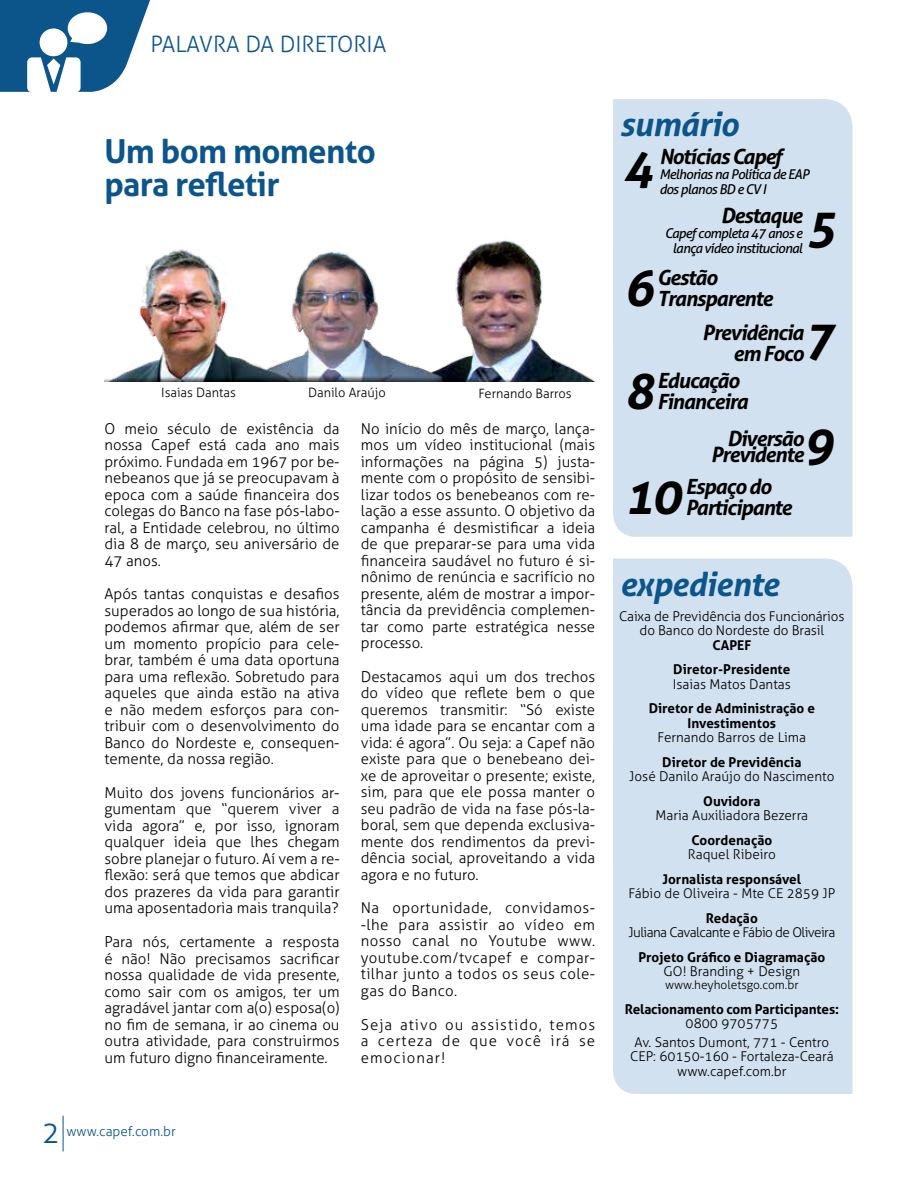
<style>
.page{position:relative;width:918px;height:1188px;background:#fff}
.page>*{position:absolute;margin:0;border:0;box-sizing:border-box;transform-origin:0 0}
.t1{font:italic 700 49.5px "Aller";color:#000}
.t2{font:700 33px/33px "Aller";letter-spacing:-.02em;color:#0c558b}
.t3{font:italic 700 33px "Aller";letter-spacing:-.02em;color:#0c558b}
.t4{font:300 30px "Aller";color:#0c558b}
.t5{font:300 22.5px "Aller";color:#0c558b}
.t6{font:italic 700 21px/21px "Aller";letter-spacing:-.05em;color:#000}
.t7{font:300 15px/16.5px "Aller";color:#000;text-align:justify}
.t8{font:300 13.5px/14.2px "Aller";color:#000;text-align:center}
.t9{font:700 13.5px/24.8px "Aller";color:#000;text-align:center}
.t10{font:italic 13.5px/15px "Aller";letter-spacing:-.05em;color:#000;text-align:center}
.t11{font:300 13.5px "Aller";letter-spacing:-.04em;color:#000}
.t12{font:300 13.5px "Aller";color:#0c558b}
.t13{font:300 12.9px "Aller";color:#000}
.t14{font:300 12px "Aller";color:#000}
</style>
<div class="page">
<hr style="left:63px;top:1116px;width:1px;height:35px;background:#0c558b">
<svg style="left:0;top:0;width:150px;height:92px"></svg>
<div style="left:613px;top:99px;width:240px;height:438px;background:#d2e1ef"></div>
<div style="left:613px;top:558px;width:240px;height:536px;background:#d2e1ef"></div>
<img style="left:104px;top:240px;width:492px;height:142px">
<h3 class="t5" style="left:150px;top:31px;width:237px">PALAVRA DA DIRETORIA</h3>
<h2 class="t2" style="left:104px;top:135px;width:273px">Um bom momento para refletir</h2>
<p class="t13" style="left:161px;top:384px;width:76px">Isaias Dantas</p>
<p class="t13" style="left:308px;top:384px;width:79px">Danilo Araújo</p>
<p class="t13" style="left:478px;top:385px;width:95px">Fernando Barros</p>
<p class="t7" style="left:104px;top:420px;width:237px">O meio século de existência da nossa Capef está cada ano mais próximo. Fundada em 1967 por be&shy;nebeanos que já se preocupavam à epoca com a saúde financeira dos colegas do Banco na fase pós-labo&shy;ral, a Entidade celebrou, no último dia 8 de março, seu aniversário de 47 anos.</p>
<p class="t7" style="left:104px;top:586px;width:237px">Após tantas conquistas e desafios superados ao longo de sua história, podemos afirmar que, além de ser um momento propício para cele&shy;brar, também é uma data oportuna para uma reflexão. Sobretudo para aqueles que ainda estão na ativa e não medem esforços para con&shy;tribuir com o desenvolvimento do Banco do Nordeste e, consequen&shy;temente, da nossa região.</p>
<p class="t7" style="left:104px;top:784px;width:237px">Muito dos jovens funcionários ar&shy;gumentam que “querem viver a vida agora” e, por isso, ignoram qualquer ideia que lhes chegam sobre planejar o futuro. Aí vem a re&shy;flexão: será que temos que abdicar dos prazeres da vida para garantir uma aposentadoria mais tranquila?</p>
<p class="t7" style="left:104px;top:933px;width:237px">Para nós, certamente a resposta é não! Não precisamos sacrificar nossa qualidade de vida presente, como sair com os amigos, ter um agradável jantar com a(o) esposa(o) no fim de semana, ir ao cinema ou outra atividade, para construirmos um futuro digno financeiramente.</p>
<p class="t7" style="left:361px;top:420px;width:236px">No início do mês de março, lança&shy;mos um vídeo institucional (mais informações na página 5) justa&shy;mente com o propósito de sensibi&shy;lizar todos os benebeanos com re&shy;lação a esse assunto. O objetivo da campanha é desmistificar a ideia de que preparar-se para uma vida financeira saudável no futuro é si&shy;nônimo de renúncia e sacrifício no presente, além de mostrar a impor&shy;tância da previdência complemen&shy;tar como parte estratégica nesse processo.</p>
<p class="t7" style="left:361px;top:668px;width:236px">Destacamos aqui um dos trechos do vídeo que reflete bem o que queremos transmitir: “Só existe uma idade para se encantar com a vida: é agora”. Ou seja: a Capef não existe para que o benebeano dei&shy;xe de aproveitar o presente; existe, sim, para que ele possa manter o seu padrão de vida na fase pós-la&shy;boral, sem que dependa exclusiva&shy;mente dos rendimentos da previ&shy;dência social, aproveitando a vida agora e no futuro.</p>
<p class="t7" style="left:361px;top:900px;width:236px">Na oportunidade, convidamos--lhe para assistir ao vídeo em nosso canal no Youtube www. youtube.com/tvcapef e compar&shy;tilhar junto a todos os seus cole&shy;gas do Banco.</p>
<p class="t7" style="left:361px;top:1016px;width:236px">Seja ativo ou assistido, temos a certeza de que você irá se emocionar!</p>
<h3 class="t4" style="left:42px;top:1115px;width:19px">2</h3>
<p class="t12" style="left:66px;top:1123px;width:111px">www.capef.com.br</p>
<h2 class="t3" style="left:620px;top:103px;width:120px">sumário</h2>
<h3 class="t6" style="left:659px;top:146px;width:124px">Notícias Capef</h3>
<p class="t10" style="left:659px;top:166px;width:152px">Melhorias na Política de EAP</p>
<h1 class="t1" style="left:623px;top:137px;width:31px">4</h1>
<p class="t10" style="left:659px;top:181px;width:109px">dos planos BD e CV I</p>
<h3 class="t6" style="left:721px;top:204px;width:83px">Destaque</h3>
<p class="t10" style="left:665px;top:225px;width:139px">Capef completa 47 anos e lança vídeo institucional</p>
<h1 class="t1" style="left:806px;top:197px;width:31px">5</h1>
<h1 class="t1" style="left:624px;top:257px;width:31px">6</h1>
<h3 class="t6" style="left:657px;top:266px;width:117px">Gestão<br>Transparente</h3>
<h3 class="t6" style="left:702px;top:322px;width:103px;text-align:right">Previdência em Foco</h3>
<h1 class="t1" style="left:804px;top:309px;width:31px">7</h1>
<h1 class="t1" style="left:624px;top:361px;width:31px">8</h1>
<h3 class="t6" style="left:657px;top:370px;width:93px">Educação<br>Financeira</h3>
<h1 class="t1" style="left:804px;top:413px;width:31px">9</h1>
<h3 class="t6" style="left:711px;top:430px;width:95px;line-height:16.5px;text-align:right">Diversão<br>Previdente</h3>
<h1 class="t1" style="left:624px;top:465px;width:58px">10</h1>
<h3 class="t6" style="left:686px;top:476px;width:108px">Espaço do<br>Participante</h3>
<h2 class="t3" style="left:620px;top:563px;width:161px">expediente</h2>
<p class="t8" style="left:619px;top:609px;width:227px">Caixa de Previdência dos Funcionários do Banco do Nordeste do Brasil</p>
<p class="t9" style="left:673px;top:632px;width:119px">Capef<br>Diretor-Presidente</p>
<p class="t8" style="left:673px;top:677px;width:120px">Isaias Matos Dantas</p>
<p class="t9" style="left:649px;top:701px;width:168px;line-height:14.2px">Diretor de Administração e<br>Investimentos</p>
<p class="t8" style="left:658px;top:730px;width:150px">Fernando Barros de Lima</p>
<p class="t9" style="left:662px;top:749px;width:141px">Diretor de Previdência</p>
<p class="t8" style="left:629px;top:769px;width:207px">José Danilo Araújo do Nascimento</p>
<p class="t9" style="left:703px;top:788px;width:59px">Ouvidora</p>
<p class="t8" style="left:656px;top:808px;width:154px">Maria Auxiliadora Bezerra</p>
<p class="t9" style="left:691px;top:827px;width:82px">Coordenação</p>
<p class="t8" style="left:688px;top:847px;width:90px">Raquel Ribeiro</p>
<p class="t9" style="left:663px;top:866px;width:140px">Jornalista responsável</p>
<p class="t8" style="left:629px;top:886px;width:208px">Fábio de Oliveira - Mte CE 2859 JP</p>
<p class="t9" style="left:706px;top:905px;width:53px">Redação</p>
<p class="t11" style="left:628px;top:924px;width:208px">Juliana Cavalcante e Fábio de Oliveira</p>
<p class="t9" style="left:638px;top:944px;width:188px">Projeto Gráfico e Diagramação</p>
<p class="t8" style="left:664px;top:964px;width:138px">GO! Branding + Design</p>
<p class="t14" style="left:665px;top:978px;width:135px">www.heyholetsgo.com.br</p>
<p class="t9" style="left:625px;top:997px;width:216px">Relacionamento com Participantes:</p>
<p class="t8" style="left:635px;top:1014px;width:196px;line-height:18.8px">0800 9705775<br>Av. Santos Dumont, 771 - Centro</p>
<p class="t8" style="left:630px;top:1050px;width:205px">CEP: 60150-160 - Fortaleza-Ceará www.capef.com.br</p>
</div>
